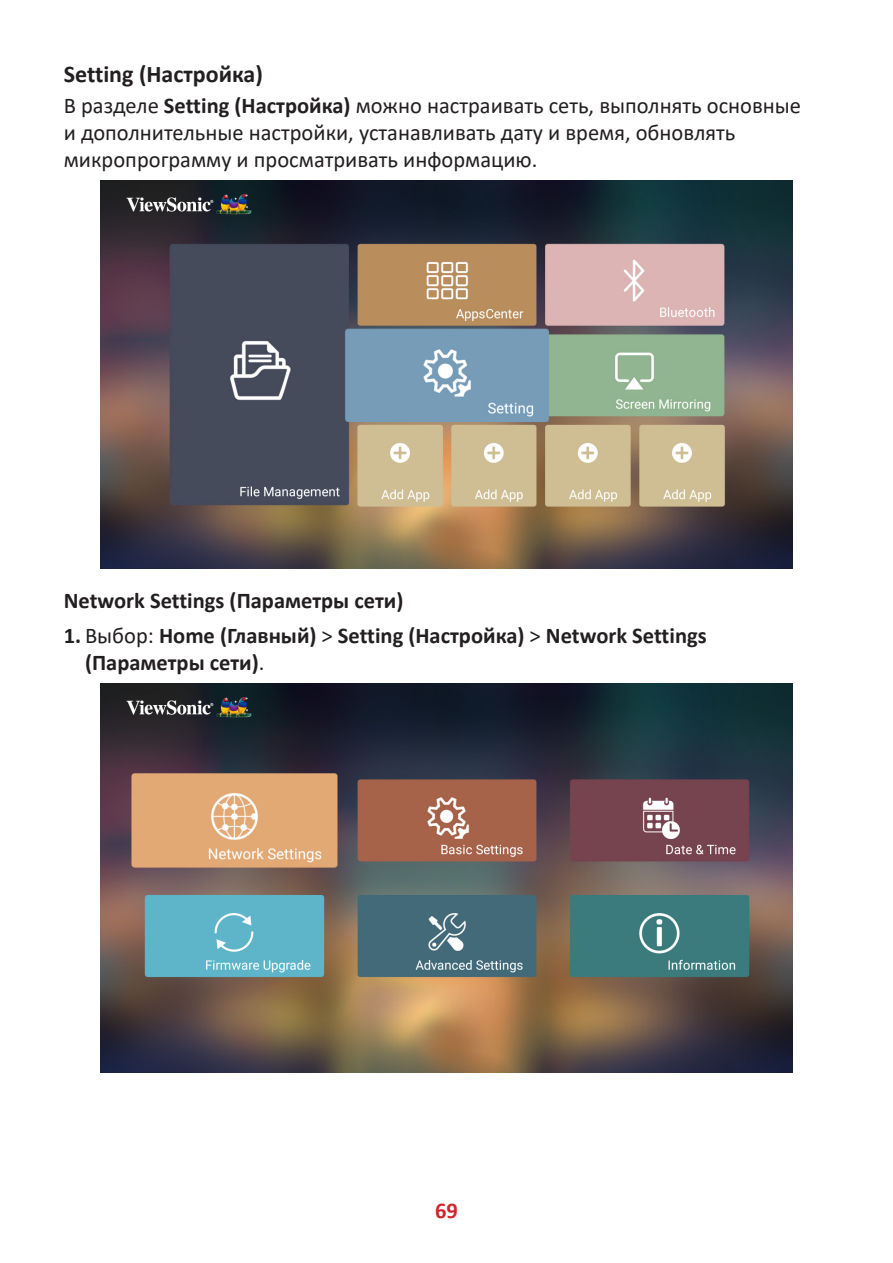
<style>
.page{position:relative;width:893px;height:1263px;background:#fff}
.page>*{position:absolute;margin:0;border:0;box-sizing:border-box;transform-origin:0 0}
.Heading_3{font:700 24px "Calibri";color:#231f20}
.Body{font:22.5px/27px "Calibri";color:#231f20}
.Heading_4{font:700 22.5px/27px "Calibri";color:#231f20}
.t1{font:700 22.5px "Calibri";color:#d1232a}
.s1{font-weight:700}
.s2{font-weight:400}
</style>
<div class="page">
<img style="left:101px;top:180px;width:691px;height:389px">
<img style="left:101px;top:683px;width:691px;height:389px">
<p class="Heading_3" style="left:64px;top:57px;width:201px">Setting (Настройка)</p>
<p class="Body" style="left:64px;top:91px;width:739px">В разделе <span class="s1">Setting (Настройка)</span> можно настраивать сеть, выполнять основные и дополнительные настройки, устанавливать дату и время, обновлять микропрограмму и просматривать информацию.</p>
<p class="Heading_4" style="left:64px;top:587px;width:341px">Network Settings (Параметры сети)</p>
<p class="Heading_4" style="left:85px;top:622px;width:623px;text-indent:-21px">1. <span class="s2">Выбор:</span> Home (Главный) <span class="s2">&gt;</span> Setting (Настройка) <span class="s2">&gt;</span> Network Settings (Параметры сети)<span class="s2">.</span></p>
<p class="t1" style="left:435px;top:1194px;width:24px">69</p>
</div>
